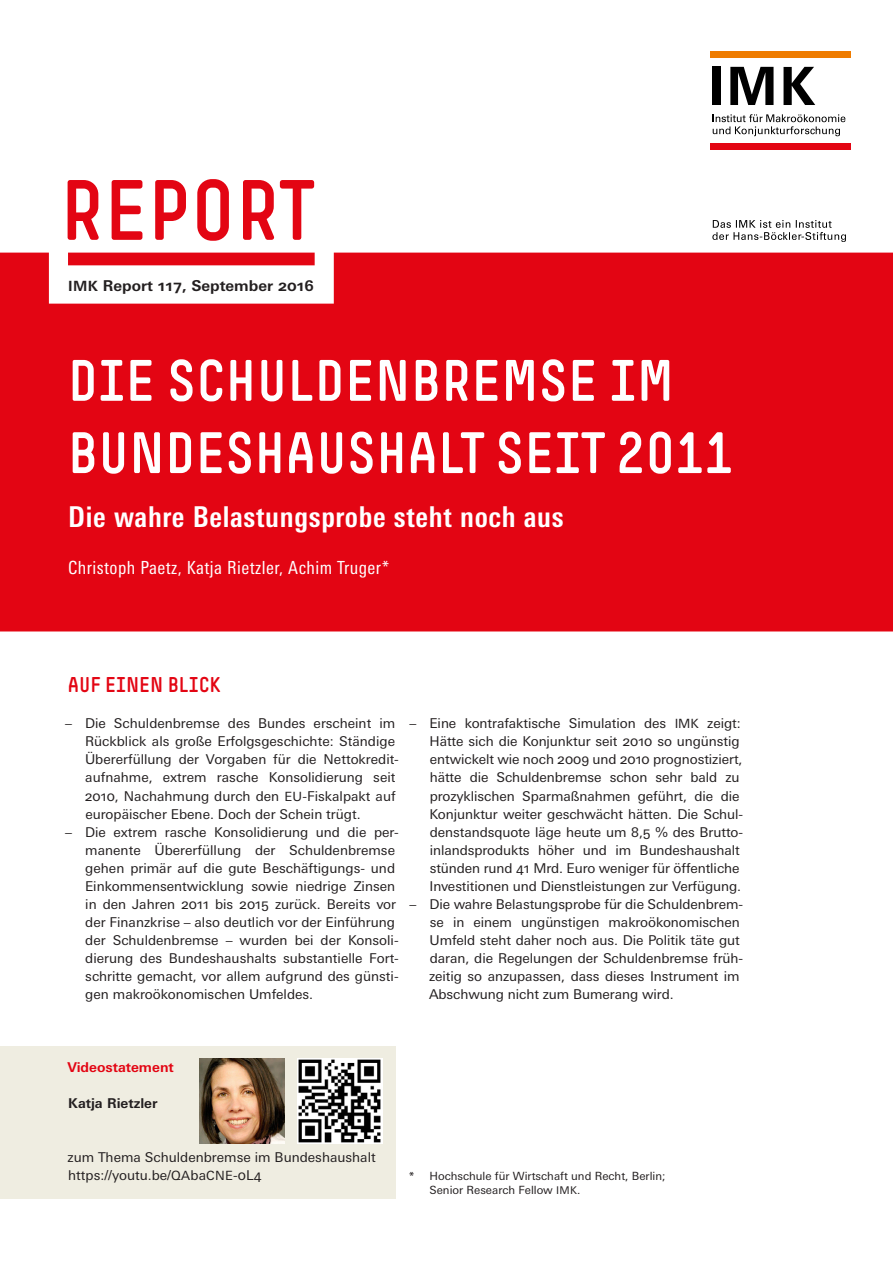
<style>
.page{position:relative;width:893px;height:1263px;background:#fff}
.page>*{position:absolute;margin:0;border:0;box-sizing:border-box;transform-origin:0 0}
.t1{font:84px "Simple HBS";color:#e30513}
.Haupttitel{font:57.45px/72.3px "Simple HBS";color:#fff}
.Untertitel{font:700 condensed 28.65px "Univers Next Pro";letter-spacing:.025em;color:#fff}
.Ü1_Hauptüberschrift{font:21px "Simple HBS";color:#e30513}
.Autoren{font:condensed 18px "Univers Next Pro";letter-spacing:.025em;color:#fff}
.Ausgabe{font:700 15px "Univers Next Pro";color:#231f20}
.t2{font:13.5px/18px "Univers Next Pro";color:#231f20}
.t3{font:700 13.5px "Univers Next Pro";color:#e30513}
.t4{font:700 13.5px "Univers Next Pro";color:#231f20}
.Fußnote{font:11.25px/13.5px "Univers Next Pro";color:#231f20}
.s1{font-size:14.1px}
.s2{font-size:12.75px}
.s3{font-size:10.65px}
</style>
<div class="page">
<div style="left:0;top:253px;width:893px;height:378px;background:#e30513"></div>
<svg style="left:712px;top:220px;width:134px;height:22px"></svg>
<div style="left:710px;top:51px;width:140px;height:6px;background:#ef7c00"></div>
<div style="left:710px;top:143px;width:140px;height:7px;background:#e30513"></div>
<svg style="left:713px;top:114px;width:132px;height:22px"></svg>
<div style="left:713px;top:67px;width:8px;height:38px;background:#000"></div>
<svg style="left:730px;top:67px;width:43px;height:38px"></svg>
<svg style="left:783px;top:67px;width:32px;height:38px"></svg>
<div style="left:0;top:1046px;width:395px;height:152px;background:#efede1"></div>
<img style="left:200px;top:1059px;width:85px;height:85px">
<img style="left:298px;top:1059px;width:85px;height:85px">
<h1 class="t1" style="left:60px;top:163px;width:256px">REPORT</h1>
<p class="Ausgabe" style="left:68px;top:277px;width:247px"><span class="s1">IMK</span> Report 117, September 2016</p>
<p class="Haupttitel" style="left:68px;top:344px;width:667px">DIE SCHULDENBREMSE IM<br>BUNDESHAUSHALT SEIT 2011</p>
<p class="Untertitel" style="left:68px;top:500px;width:497px">Die wahre Belastungsprobe steht noch aus</p>
<p class="Autoren" style="left:68px;top:557px;width:323px">Christoph Paetz, Katja Rietzler, Achim Truger*</p>
<p class="Ü1_Hauptüberschrift" style="left:68px;top:673px;width:154px">AUF EINEN BLICK</p>
<p class="t2" style="left:85px;top:714px;width:315px;text-indent:-20px">– Die Schuldenbremse des Bundes erscheint im Rückblick als große Erfolgsgeschichte: Ständige Übererfüllung der Vorgaben für die Nettokredit&shy;aufnahme, extrem rasche Konsolidierung seit 2010, Nachahmung durch den <span class="s2">EU</span>-Fiskalpakt auf europäischer Ebene. Doch der Schein trügt.</p>
<p class="t2" style="left:85px;top:823px;width:315px;text-indent:-20px">– Die extrem rasche Konsolidierung und die per&shy;manente Übererfüllung der Schuldenbremse gehen primär auf die gute Beschäftigungs- und Einkommensentwicklung sowie niedrige Zinsen in den Jahren 2011 bis 2015 zurück. Bereits vor der Finanzkrise – also deutlich vor der Einführung der Schuldenbremse – wurden bei der Konsoli&shy;dierung des Bundeshaushalts substantielle Fort&shy;schritte gemacht, vor allem aufgrund des günsti&shy;gen makroökonomischen Umfeldes.</p>
<p class="t2" style="left:429px;top:714px;width:315px;text-indent:-20px">– Eine kontrafaktische Simulation des <span class="s2">IMK</span> zeigt:<br>Hätte sich die Konjunktur seit 2010 so ungünstig entwickelt wie noch 2009 und 2010 prognostiziert, hätte die Schuldenbremse schon sehr bald zu prozyklischen Sparmaßnahmen geführt, die die Konjunktur weiter geschwächt hätten. Die Schul&shy;denstandsquote läge heute um 8,5 % des Brutto&shy;inlandsprodukts höher und im Bundeshaushalt stünden rund 41 Mrd. Euro weniger für öffentliche Investitionen und Dienstleistungen zur Verfügung.</p>
<p class="t2" style="left:429px;top:895px;width:316px;text-indent:-19px">– Die wahre Belastungsprobe für die Schuldenbrem&shy;se in einem ungünstigen makroökonomischen Umfeld steht daher noch aus. Die Politik täte gut daran, die Regelungen der Schuldenbremse früh&shy;zeitig so anzupassen, dass dieses Instrument im Abschwung nicht zum Bumerang wird.</p>
<p class="t3" style="left:68px;top:1059px;width:108px">Videostatement</p>
<p class="t4" style="left:68px;top:1095px;width:91px">Katja Rietzler</p>
<p class="t2" style="left:68px;top:1148px;width:310px">zum Thema Schuldenbremse im Bundeshaushalt https://youtu.be/<span class="s2">QA</span>ba<span class="s2">CNE</span>-0L4</p>
<p class="Fußnote" style="left:430px;top:1169px;width:237px;text-indent:-21px">* Hochschule für Wirtschaft und Recht, Berlin;<br>Senior Research Fellow <span class="s3">IMK</span>.</p>
</div>
